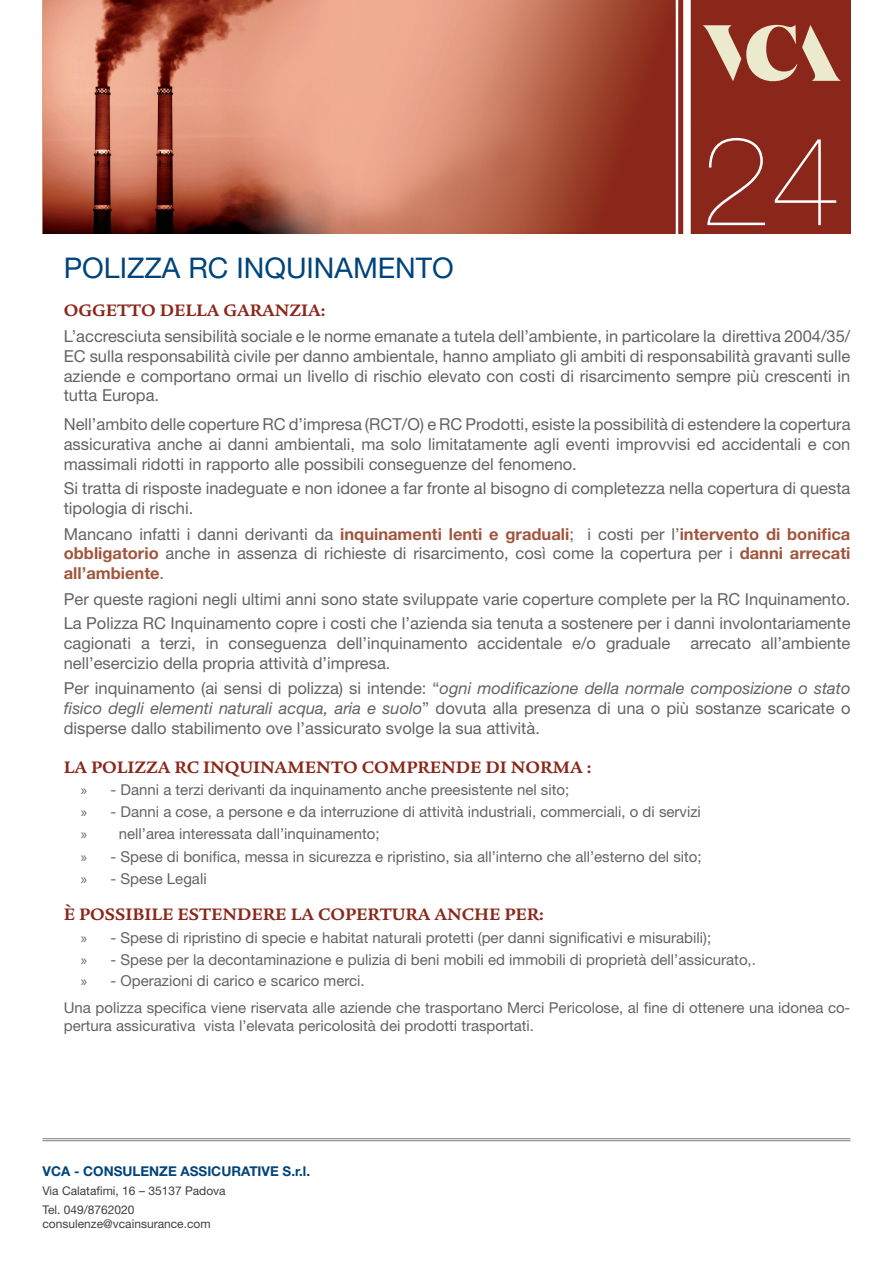
<style>
.page{position:relative;width:893px;height:1263px;background:#fff}
.page>*{position:absolute;margin:0;border:0;box-sizing:border-box;transform-origin:0 0}
.t1{font:200 126px "Helvetica Neue";color:#fff}
.t2{font:28.5px "Helvetica Neue";color:#00447b}
.t3{font:700 18px "Legacy Serif Std";color:#8a271a}
.t4{font:16.5px/19.8px "Helvetica Neue";color:#636366;text-align:justify}
.t5{font:15px/18px "Helvetica Neue";color:#636366}
.t6{font:700 13.5px "Helvetica Neue";color:#00447b}
.t7{font:12px "Helvetica Neue";color:#3e3e3f}
.s1{font-weight:700;color:#a1553d}
.s2{font-style:italic}
.s3{font-family:"Myriad Pro"}
</style>
<div class="page">
<img style="left:43px;top:0;width:807px;height:233px">
<div style="left:683px;top:0;width:8px;height:235px;background:#fff"></div>
<hr style="left:676px;top:0;width:2px;height:235px;background:#fff">
<svg style="left:703px;top:25px;width:138px;height:56px;background:#b17562"></svg>
<hr style="left:43px;top:1140px;width:807px;height:1px;background:#939598">
<hr style="left:43px;top:1138px;width:807px;height:1px;background:#939598">
<p class="t1" style="left:700px;top:108px;width:142px">24</p>
<p class="t2" style="left:64px;top:250px;width:392px">POLIZZA RC INQUINAMENTO</p>
<p class="t3" style="left:64px;top:300px;width:263px">OGGETTO DELLA GARANZIA:</p>
<p class="t4" style="left:64px;top:326px;width:788px">L’accresciuta sensibilità sociale e le norme emanate a tutela dell’ambiente, in particolare la direttiva 2004/35/ EC sulla responsabilità civile per danno ambientale, hanno ampliato gli ambiti di responsabilità gravanti sulle aziende e comportano ormai un livello di rischio elevato con costi di risarcimento sempre più crescenti in tutta Europa.</p>
<p class="t4" style="left:64px;top:414px;width:788px">Nell’ambito delle coperture RC d’impresa (RCT/O) e RC Prodotti, esiste la possibilità di estendere la copertura assicurativa anche ai danni ambientali, ma solo limitatamente agli eventi improvvisi ed accidentali e con massimali ridotti in rapporto alle possibili conseguenze del fenomeno.</p>
<p class="t4" style="left:64px;top:478px;width:788px">Si tratta di risposte inadeguate e non idonee a far fronte al bisogno di completezza nella copertura di questa tipologia di rischi.</p>
<p class="t4" style="left:64px;top:523px;width:788px">Mancano infatti i danni derivanti da <span class="s1">inquinamenti lenti e graduali</span>; i costi per l’<span class="s1">intervento di bonifica obbligatorio</span> anche in assenza di richieste di risarcimento, così come la copertura per i <span class="s1">danni arrecati all’ambiente</span>.</p>
<p class="t4" style="left:64px;top:589px;width:788px">Per queste ragioni negli ultimi anni sono state sviluppate varie coperture complete per la RC Inquinamento.</p>
<p class="t4" style="left:64px;top:613px;width:788px">La Polizza RC Inquinamento copre i costi che l’azienda sia tenuta a sostenere per i danni involontariamente cagionati a terzi, in conseguenza dell’inquinamento accidentale e/o graduale arrecato all’ambiente nell’esercizio della propria attività d’impresa.</p>
<p class="t4" style="left:64px;top:678px;width:788px">Per inquinamento (ai sensi di polizza) si intende: “<span class="s2">ogni modificazione della normale composizione o stato fisico degli elementi naturali acqua, aria e suolo</span>” dovuta alla presenza di una o più sostanze scaricate o disperse dallo stabilimento ove l’assicurato svolge la sua attività.</p>
<p class="t3" style="left:64px;top:756px;width:529px">LA POLIZZA RC INQUINAMENTO COMPRENDE DI NORMA :</p>
<p class="t5" style="left:81px;top:780px;width:490px"><span class="s3">»</span> - Danni a terzi derivanti da inquinamento anche preesistente nel sito;</p>
<p class="t5" style="left:81px;top:802px;width:622px"><span class="s3">»</span> - Danni a cose, a persone e da interruzione di attività industriali, commerciali, o di servizi</p>
<p class="t5" style="left:81px;top:825px;width:300px"><span class="s3">»</span> nell’area interessata dall’inquinamento;</p>
<p class="t5" style="left:81px;top:847px;width:622px"><span class="s3">»</span> - Spese di bonifica, messa in sicurezza e ripristino, sia all’interno che all’esterno del sito;</p>
<p class="t5" style="left:81px;top:869px;width:127px"><span class="s3">»</span> - Spese Legali</p>
<p class="t3" style="left:64px;top:904px;width:482px">È POSSIBILE ESTENDERE LA COPERTURA ANCHE PER:</p>
<p class="t5" style="left:81px;top:928px;width:632px"><span class="s3">»</span> - Spese di ripristino di specie e habitat naturali protetti (per danni significativi e misurabili);</p>
<p class="t5" style="left:81px;top:950px;width:677px"><span class="s3">»</span> - Spese per la decontaminazione e pulizia di beni mobili ed immobili di proprietà dell’assicurato,.</p>
<p class="t5" style="left:81px;top:971px;width:285px"><span class="s3">»</span> - Operazioni di carico e scarico merci.</p>
<p class="t5" style="left:64px;top:998px;width:788px">Una polizza specifica viene riservata alle aziende che trasportano Merci Pericolose, al fine di ottenere una idonea co&shy;pertura assicurativa vista l’elevata pericolosità dei prodotti trasportati.</p>
<p class="t6" style="left:43px;top:1163px;width:269px">VCA - CONSULENZE ASSICURATIVE S.r.l.</p>
<p class="t7" style="left:43px;top:1183px;width:185px">Via Calatafimi, 16 – 35137 Padova</p>
<p class="t7" style="left:43px;top:1202px;width:94px">Tel. 049/8762020</p>
<p class="t7" style="left:43px;top:1216px;width:170px">consulenze@vcainsurance.com</p>
</div>
